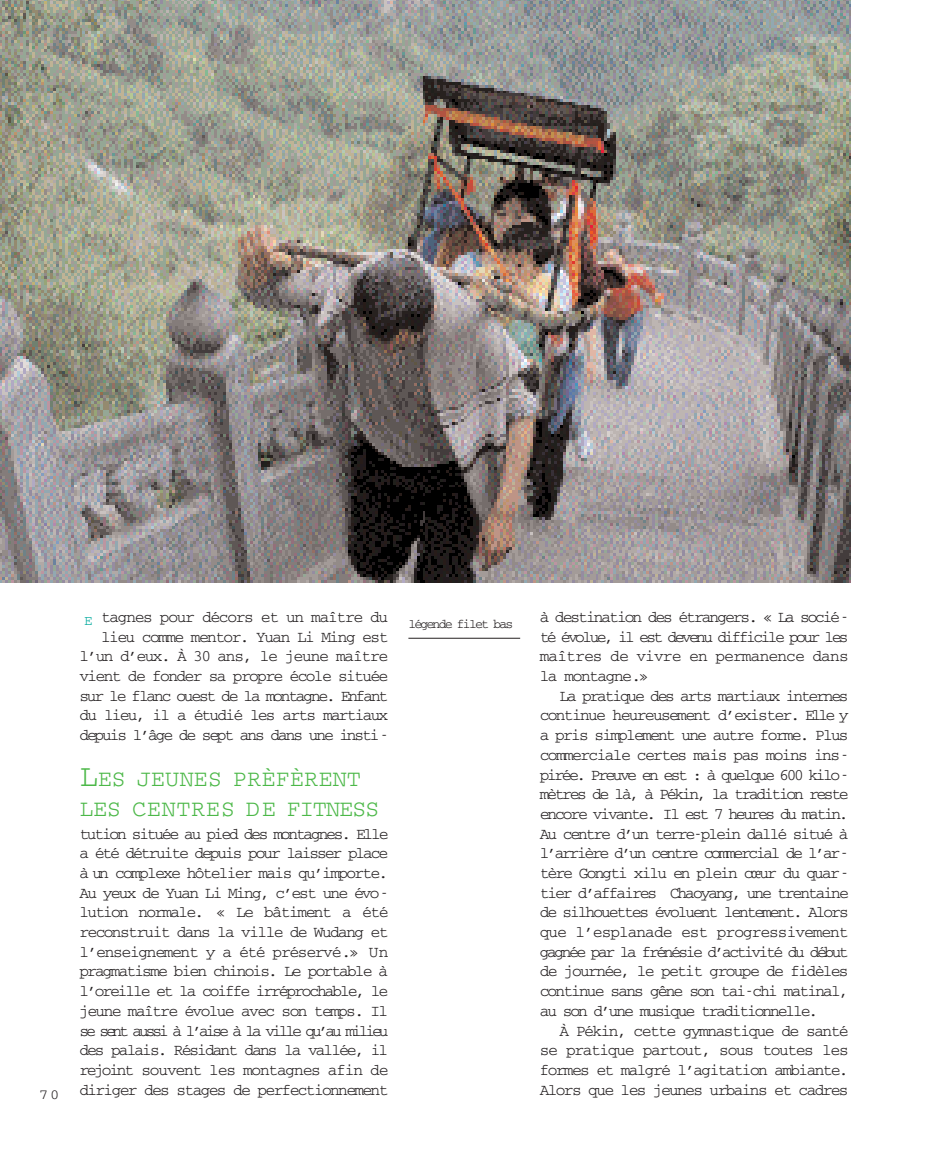
<style>
.page{position:relative;width:943px;height:1156px;background:#fff}
.page>*{position:absolute;margin:0;border:0;box-sizing:border-box;transform-origin:0 0}
.t1{font:23.62px/29.8px "Courier";letter-spacing:.005em;color:#4cb848}
.t2{font:16.1px/19.8px "Courier";letter-spacing:-.1em;color:#231f20;text-align:justify}
.t3{font:14px "Courier";color:#231f20;scale:1.1 1}
.t4{font:14px "Courier";color:#00a99d}
.t5{font:13.12px "Courier";letter-spacing:-.14em;color:#231f20}
.s1{font-size:31.5px}
</style>
<div class="page">
<img style="left:0;top:0;width:850px;height:582px">
<hr style="left:408px;top:638px;width:112px;height:1px;background:#231f20">
<p class="t2" style="left:539px;top:608px;width:311px">à destination des étrangers. « La socié&shy;té évolue, il est devenu difficile pour les maîtres de vivre en permanence dans la montagne.»</p>
<p class="t2" style="left:539px;top:687px;width:311px;text-indent:20px">La pratique des arts martiaux internes continue heureusement d’exister. Elle y a pris simplement une autre forme. Plus commerciale certes mais pas moins ins&shy;pirée. Preuve en est : à quelque 600 kilo&shy;mètres de là, à Pékin, la tradition reste encore vivante. Il est 7 heures du matin.<br>Au centre d’un terre-plein dallé situé à l’arrière d’un centre commercial de l’ar&shy;tère Gongti xilu en plein cœur du quar&shy;tier d’affaires Chaoyang, une trentaine de silhouettes évoluent lentement. Alors que l’esplanade est progressivement gagnée par la frénésie d’activité du début de journée, le petit groupe de fidèles continue sans gêne son tai-chi matinal, au son d’une musique traditionnelle.</p>
<p class="t2" style="left:539px;top:1022px;width:310px;text-indent:20px">À Pékin, cette gymnastique de santé se pratique partout, sous toutes les formes et malgré l’agitation ambiante.</p>
<p class="t2" style="left:79px;top:608px;width:311px;text-align:right">tagnes pour décors et un maître du lieu comme mentor. Yuan Li Ming est l’un d’eux. À 30 ans, le jeune maître vient de fonder sa propre école située sur le flanc ouest de la montagne. Enfant du lieu, il a étudié les arts martiaux depuis l’âge de sept ans dans une insti-</p>
<p class="t4" style="left:84px;top:616px;width:10px">E</p>
<p class="t5" style="left:408px;top:620px;width:106px">légende filet bas</p>
<h1 class="t1" style="left:79px;top:765px;width:301px"><span class="s1">L</span>ES JEUNES PRÈFÈRENT<br>LES CENTRES DE FITNESS</h1>
<p class="t2" style="left:79px;top:825px;width:311px">tution située au pied des montagnes. Elle a été détruite depuis pour laisser place à un complexe hôtelier mais qu’importe.<br>Au yeux de Yuan Li Ming, c’est une évo&shy;lution normale. « Le bâtiment a été reconstruit dans la ville de Wudang et l’enseignement y a été préservé.» Un pragmatisme bien chinois. Le portable à l’oreille et la coiffe irréprochable, le jeune maître évolue avec son temps. Il se sent aussi à l’aise à la ville qu’au milieu des palais. Résidant dans la vallée, il rejoint souvent les montagnes afin de diriger des stages de perfectionnement</p>
<p class="t3" style="left:39px;top:1090px;width:20px">70</p>
<p class="t2" style="left:539px;top:1081px;width:310px">Alors que les jeunes urbains et cadres</p>
</div>
